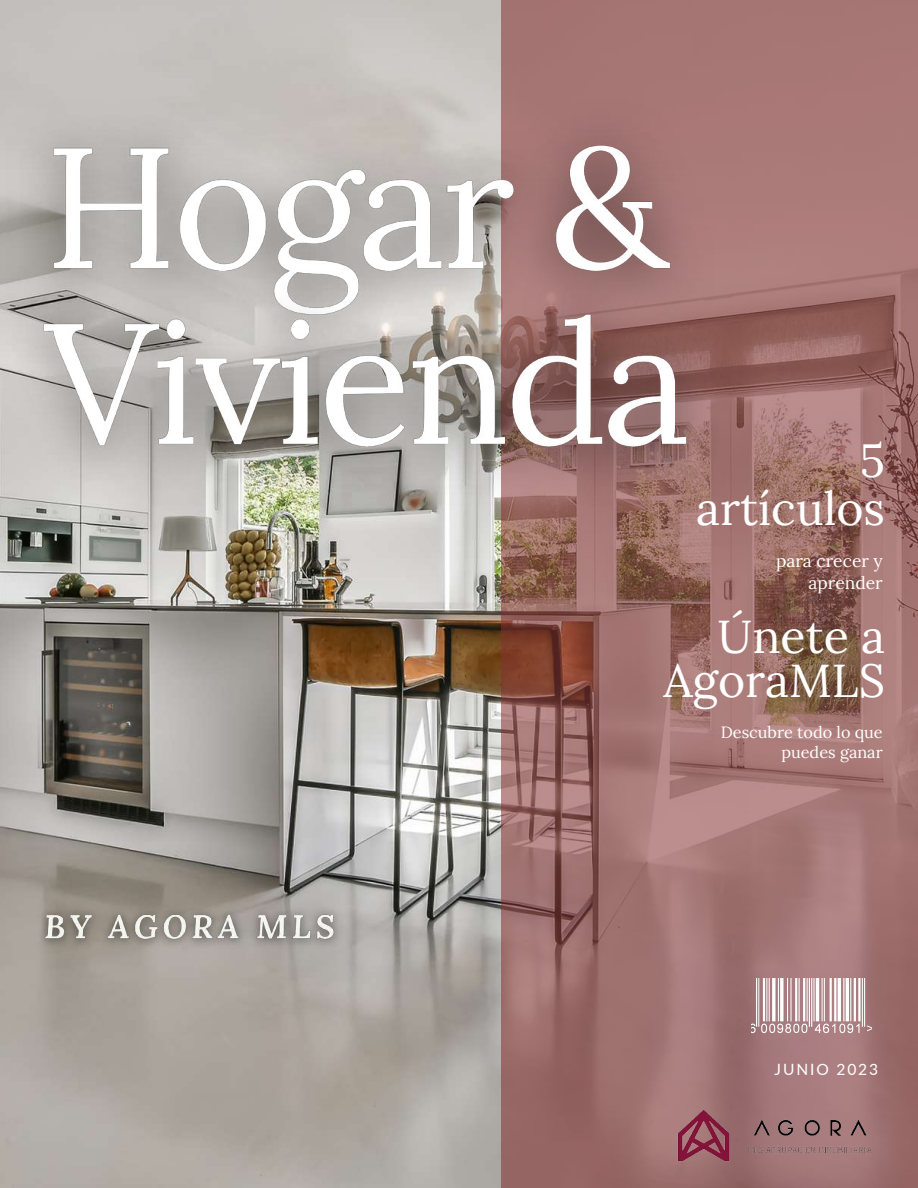
<style>
.page{position:relative;width:918px;height:1188px;background:#fff}
.page>*{position:absolute;margin:0;border:0;box-sizing:border-box;transform-origin:0 0}
.t1{font:46.35px/43.8px "Lora";color:#fff;text-align:right}
.t2{font:17.4px/22.5px "Lora";color:#fff;text-align:right}
.t3{font:16.35px/20.2px "Lora";color:#fff;text-align:right}
.t4{font:15.6px "Lato";letter-spacing:.12em;color:#fff}
</style>
<div class="page">
<img style="left:0;top:0;width:501px;height:1188px">
<svg style="left:501px;top:0;width:417px;height:1188px;background:#9f706e"></svg>
<img style="left:0;top:28px;width:760px;height:543px">
<img style="left:30px;top:891px;width:324px;height:73px">
<hr style="left:816px;top:978px;width:3px;height:43px;background:#fff">
<hr style="left:838px;top:978px;width:3px;height:43px;background:#fff">
<hr style="left:846px;top:978px;width:3px;height:43px;background:#fff">
<svg style="left:780px;top:978px;width:4px;height:43px"></svg>
<hr style="left:772px;top:978px;width:3px;height:43px;background:#fff">
<hr style="left:858px;top:978px;width:3px;height:43px;background:#fff">
<hr style="left:854px;top:978px;width:2px;height:43px;background:#fff">
<hr style="left:803px;top:978px;width:2px;height:43px;background:#fff">
<hr style="left:834px;top:978px;width:2px;height:43px;background:#fff">
<hr style="left:795px;top:978px;width:2px;height:43px;background:#fff">
<hr style="left:763px;top:978px;width:2px;height:43px;background:#fff">
<hr style="left:830px;top:978px;width:2px;height:43px;background:#fff">
<hr style="left:809px;top:978px;width:1px;height:49px;background:#fff">
<hr style="left:811px;top:978px;width:1px;height:49px;background:#fff">
<hr style="left:756px;top:978px;width:1px;height:49px;background:#fff">
<hr style="left:862px;top:978px;width:1px;height:49px;background:#fff">
<hr style="left:864px;top:978px;width:1px;height:49px;background:#fff">
<hr style="left:843px;top:978px;width:1px;height:43px;background:#fff">
<hr style="left:758px;top:978px;width:1px;height:49px;background:#fff">
<hr style="left:824px;top:978px;width:1px;height:43px;background:#fff">
<hr style="left:813px;top:978px;width:2px;height:43px;background:#fff">
<hr style="left:807px;top:978px;width:1px;height:43px;background:#fff">
<hr style="left:799px;top:978px;width:1px;height:43px;background:#fff">
<hr style="left:790px;top:978px;width:2px;height:43px;background:#fff">
<hr style="left:850px;top:978px;width:1px;height:43px;background:#fff">
<hr style="left:787px;top:978px;width:1px;height:43px;background:#fff">
<hr style="left:778px;top:978px;width:1px;height:43px;background:#fff">
<hr style="left:769px;top:978px;width:1px;height:43px;background:#fff">
<hr style="left:766px;top:978px;width:1px;height:43px;background:#fff">
<hr style="left:822px;top:978px;width:1px;height:43px;background:#fff">
<svg style="left:751px;top:1023px;width:56px;height:10px"></svg>
<svg style="left:815px;top:1023px;width:45px;height:10px"></svg>
<svg style="left:867px;top:1025px;width:4px;height:6px"></svg>
<img style="left:677px;top:1110px;width:195px;height:52px">
<h1 class="t1" style="left:696px;top:437px;width:190px;line-height:47.2px">5 artículos</h1>
<p class="t2" style="left:776px;top:549px;width:108px">para crecer y aprender</p>
<h1 class="t1" style="left:663px;top:614px;width:223px">Únete a<br>AgoraMLS</h1>
<p class="t3" style="left:721px;top:722px;width:163px">Descubre todo lo que puedes ganar</p>
<p class="t4" style="left:775px;top:1060px;width:105px">JUNIO 2023</p>
</div>
